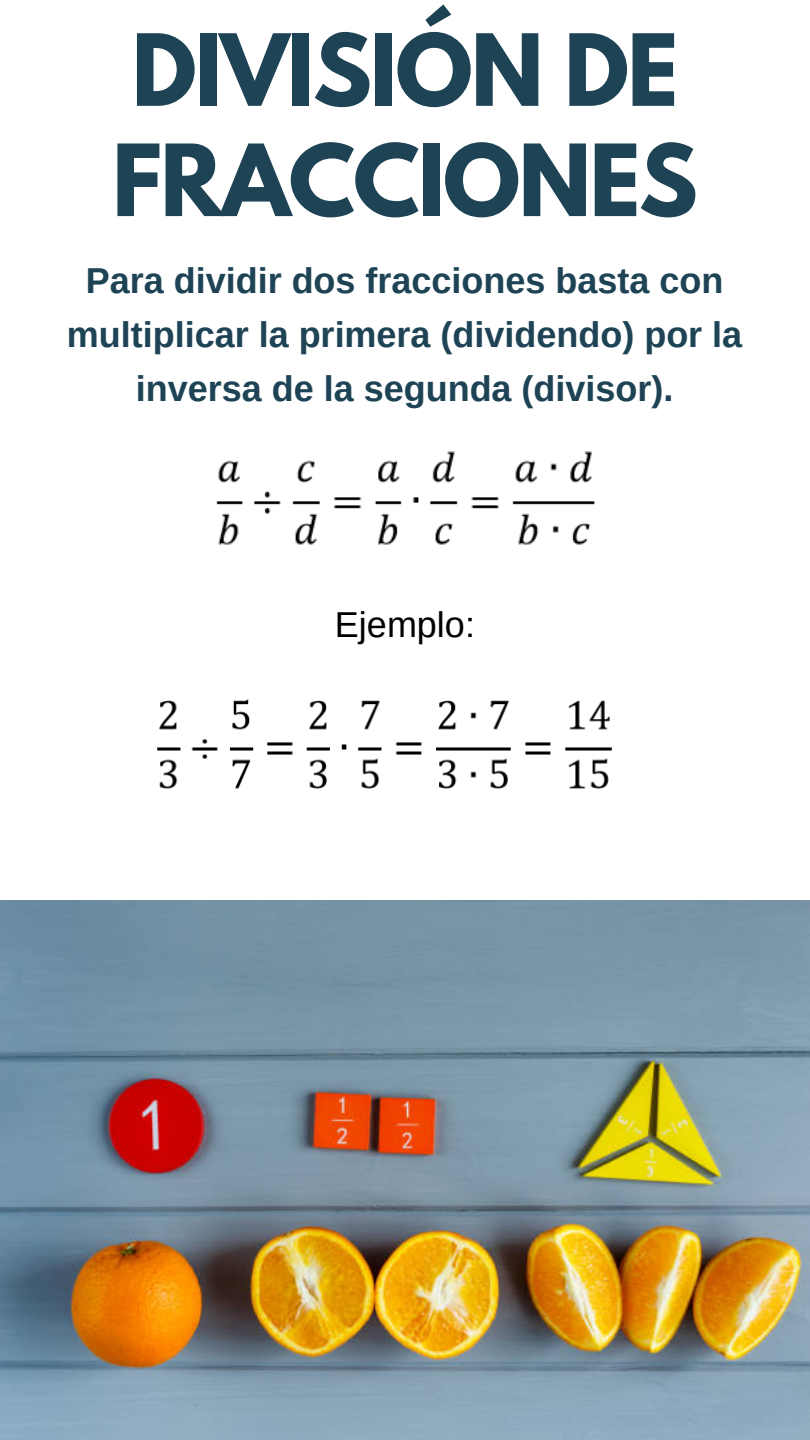
<style>
.page{position:relative;width:810px;height:1440px;background:#fff}
.page>*{position:absolute;margin:0;border:0;box-sizing:border-box;transform-origin:0 0}
.t1{font:700 88px/110.2px "League Spartan";letter-spacing:-.02em;color:#1d4355}
.t2{font:700 36px/54px "Arimo";color:#1d4355;text-align:center}
.t3{font:36px "Arimo";color:#000}
</style>
<div class="page">
<img style="left:216px;top:451px;width:379px;height:94px">
<img style="left:0;top:900px;width:810px;height:540px">
<img style="left:157px;top:699px;width:455px;height:90px">
<p class="t1" style="left:112px;top:27px;width:587px">DIVISIÓN DE<br>FRACCIONES</p>
<p class="t2" style="left:67px;top:253px;width:677px">Para dividir dos fracciones basta con multiplicar la primera (dividendo) por la inversa de la segunda (divisor).</p>
<p class="t3" style="left:335px;top:604px;width:141px">Ejemplo:</p>
</div>
